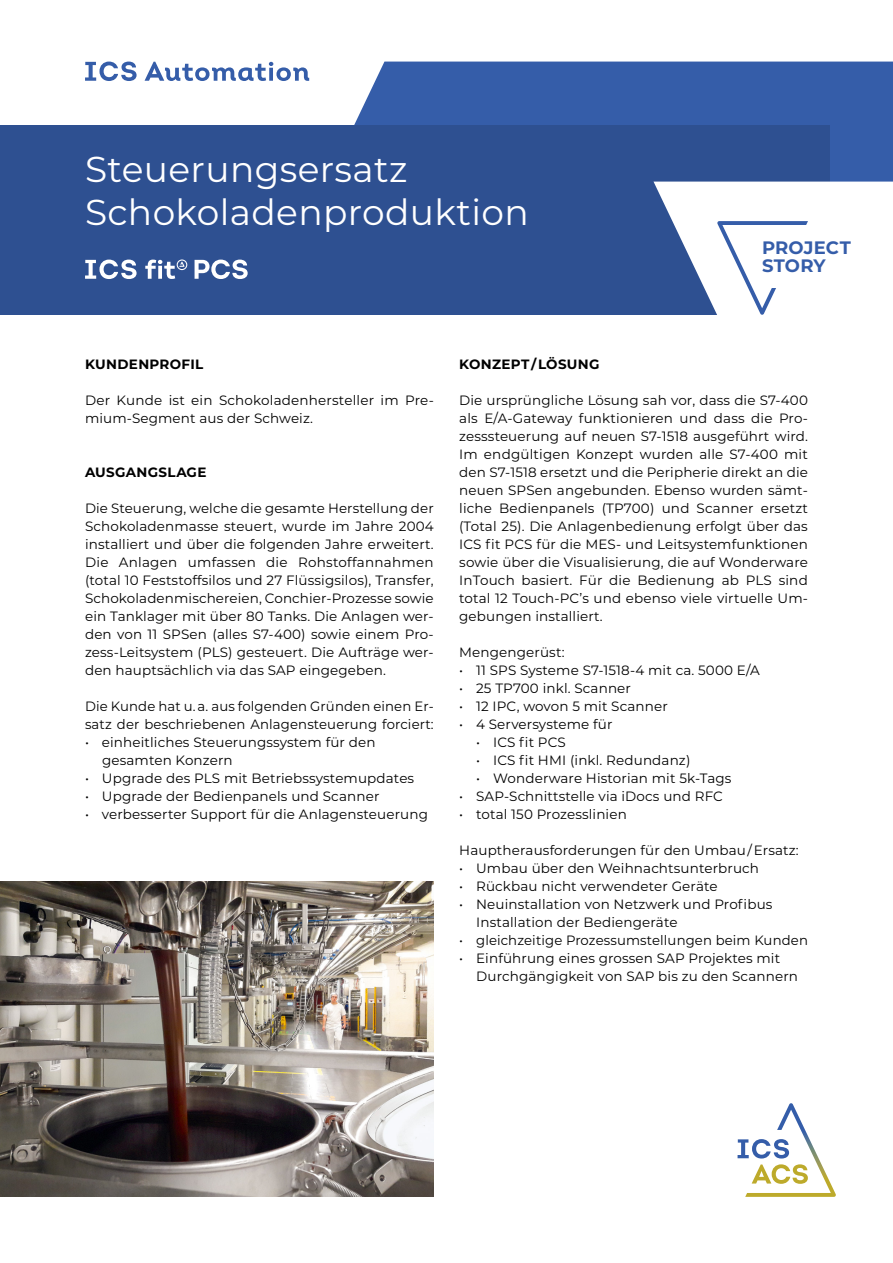
<style>
.page{position:relative;width:893px;height:1263px;background:#fff}
.page>*{position:absolute;margin:0;border:0;box-sizing:border-box;transform-origin:0 0}
.t1{font:36px/43.2px "Montserrat";letter-spacing:.01em;color:#fff}
.t2{font:700 18px/18px "Montserrat";letter-spacing:.005em;color:#355da9}
.t3{font:13.5px/18px "Montserrat";letter-spacing:.01em;color:#000}
.t4{font:700 13.5px "Montserrat";letter-spacing:.025em;color:#000}
</style>
<div class="page">
<svg style="left:738px;top:1103px;width:98px;height:94px"></svg>
<img style="left:0;top:881px;width:434px;height:316px">
<svg style="left:309px;top:62px;width:584px;height:120px;background:#486cb1"></svg>
<div style="left:0;top:125px;width:829px;height:190px;background:#2e5091"></div>
<svg style="left:85px;top:62px;width:224px;height:19px"></svg>
<svg style="left:85px;top:259px;width:163px;height:20px"></svg>
<svg style="left:653px;top:182px;width:176px;height:133px"></svg>
<h1 class="t1" style="left:85px;top:146px;width:445px">Steuerungsersatz<br>Schokoladenproduktion</h1>
<h2 class="t2" style="left:762px;top:237px;width:90px">PROJECT<br>STORY</h2>
<p class="t4" style="left:85px;top:354px;width:120px">KUNDENPROFIL</p>
<p class="t3" style="left:85px;top:390px;width:350px">Der Kunde ist ein Schokoladenhersteller im Pre&shy;mium-Segment aus der Schweiz.</p>
<p class="t4" style="left:85px;top:462px;width:123px">AUSGANGSLAGE</p>
<p class="t3" style="left:85px;top:498px;width:350px;text-align:justify">Die Steuerung, welche die gesamte Herstellung der Schokoladenmasse steuert, wurde im Jahre 2004 installiert und über die folgenden Jahre erweitert.<br>Die Anlagen umfassen die Rohstoffannahmen (total 10 Feststoffsilos und 27 Flüssigsilos), Transfer, Schokoladenmischereien, Conchier-Prozesse sowie ein Tanklager mit über 80 Tanks. Die Anlagen wer&shy;den von 11 SPSen (alles S7-400) sowie einem Pro&shy;zess-Leitsystem (PLS) gesteuert. Die Aufträge wer&shy;den hauptsächlich via das SAP eingegeben.</p>
<p class="t3" style="left:85px;top:696px;width:350px">Die Kunde hat u. a. aus folgenden Gründen einen Er&shy;satz der beschriebenen Anlagensteuerung forciert:</p>
<p class="t3" style="left:102px;top:732px;width:275px;text-indent:-17px">• einheitliches Steuerungssystem für den gesamten Konzern</p>
<p class="t3" style="left:85px;top:768px;width:331px">• Upgrade des PLS mit Betriebs systemupdates</p>
<p class="t3" style="left:85px;top:786px;width:296px">• Upgrade der Bedienpanels und Scanner</p>
<p class="t3" style="left:85px;top:804px;width:345px">• verbesserter Support für die Anlagensteuerung</p>
<p class="t4" style="left:459px;top:354px;width:142px">KONZEPT / LÖSUNG</p>
<p class="t3" style="left:459px;top:390px;width:350px;text-align:justify">Die ursprüngliche Lösung sah vor, dass die S7-400 als E/A-Gateway funktionieren und dass die Pro&shy;zesssteuerung auf neuen S7-1518 ausgeführt wird.<br>Im endgültigen Konzept wurden alle S7-400 mit den S7-1518 ersetzt und die Peripherie direkt an die neuen SPSen angebunden. Ebenso wurden sämt&shy;liche Bedienpanels (TP700) und Scanner ersetzt (Total 25). Die Anlagenbedienung erfolgt über das ICS fit PCS für die MES- und Leitsystemfunktionen sowie über die Visualisierung, die auf Wonderware InTouch basiert. Für die Bedienung ab PLS sind total 12 Touch-PC’s und ebenso viele virtuelle Um&shy;gebungen installiert.</p>
<p class="t3" style="left:459px;top:642px;width:107px">Mengengerüst:</p>
<p class="t3" style="left:459px;top:660px;width:302px">• 11 SPS Systeme S7-1518-4 mit ca. 5000 E/A</p>
<p class="t3" style="left:459px;top:678px;width:173px">• 25 TP700 inkl. Scanner</p>
<p class="t3" style="left:459px;top:696px;width:210px">• 12 IPC, wovon 5 mit Scanner</p>
<p class="t3" style="left:459px;top:714px;width:155px">• 4 Serversysteme für</p>
<p class="t3" style="left:476px;top:732px;width:91px">• ICS fit PCS</p>
<p class="t3" style="left:476px;top:750px;width:216px">• ICS fit HMI (inkl. Redundanz)</p>
<p class="t3" style="left:476px;top:768px;width:257px">• Wonderware Historian mit 5k-Tags</p>
<p class="t3" style="left:459px;top:786px;width:265px">• SAP-Schnittstelle via iDocs und RFC</p>
<p class="t3" style="left:459px;top:804px;width:169px">• total 150 Prozesslinien</p>
<p class="t3" style="left:459px;top:840px;width:341px">Hauptherausforderungen für den Umbau / Ersatz:</p>
<p class="t3" style="left:459px;top:858px;width:301px">• Umbau über den Weihnachts unterbruch</p>
<p class="t3" style="left:459px;top:876px;width:260px">• Rückbau nicht verwendeter Geräte</p>
<p class="t3" style="left:476px;top:894px;width:298px;text-indent:-17px">• Neuinstallation von Netzwerk und Profibus<br>Installation der Bediengeräte</p>
<p class="t3" style="left:459px;top:930px;width:350px">• gleichzeitige Prozessumstellungen beim Kunden</p>
<p class="t3" style="left:476px;top:948px;width:323px;text-indent:-17px">• Einführung eines grossen SAP Projektes mit<br>Durchgängigkeit von SAP bis zu den Scannern</p>
</div>
